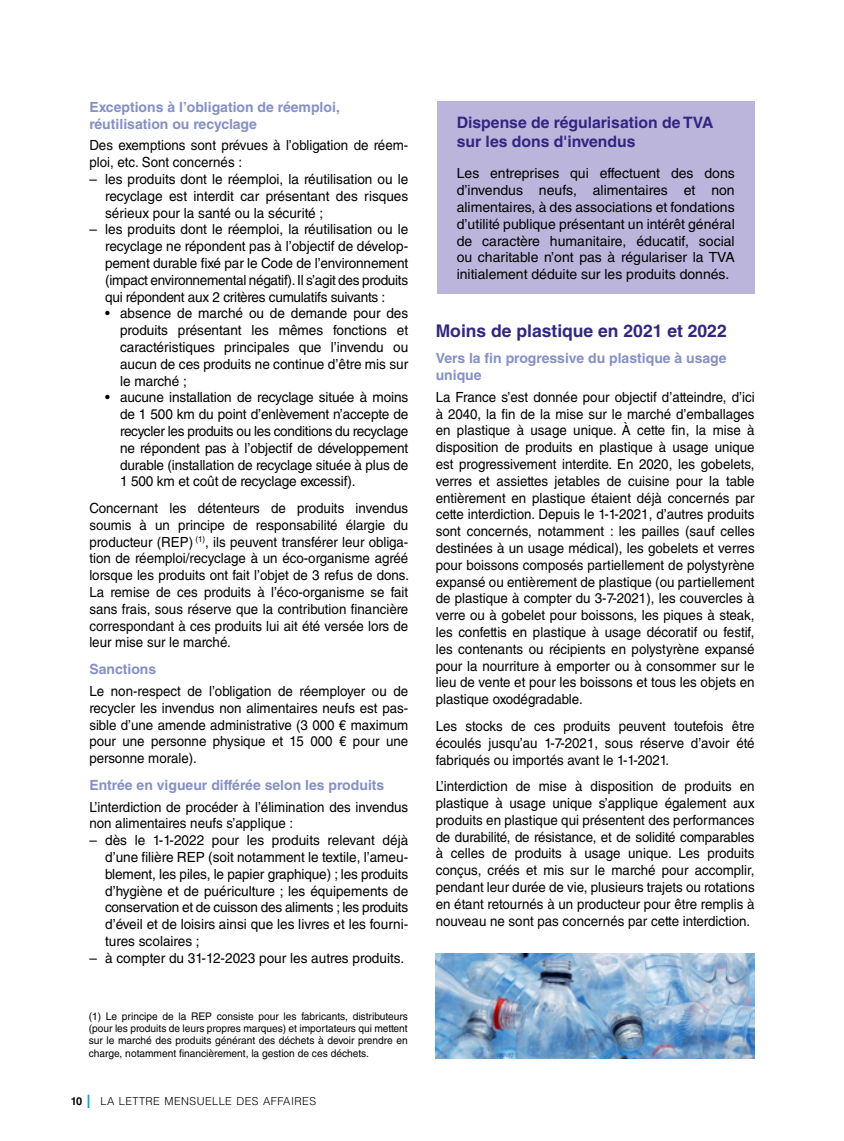
<style>
.page{position:relative;width:844px;height:1141px;background:#fff}
.page>*{position:absolute;margin:0;border:0;box-sizing:border-box;transform-origin:0 0}
._012_encadre_texte{font:700 17.5px "Helvetica LT Std";color:#312783}
._011_encadre_titre{font:700 15.75px/18.9px "Helvetica LT Std";color:#312783}
._03_texte{font:14px/16.8px "Helvetica LT Std";color:#000;text-align:justify;scale:.95 1}
._03_texte-2{font:14px/16.8px "Helvetica LT Std";color:#000;text-align:justify}
._012_encadre_texte-2{font:14px/16.8px "Helvetica LT Std";color:#000;text-align:justify}
._09_t1{font:700 14px/16.8px "Helvetica LT Std";color:#8590c7}
.t1{font:300 10.85px "Helvetica LT Std";letter-spacing:.04em;color:#000}
.t2{font:700 10.85px "Helvetica LT Std";color:#000}
._05_notes{font:10.5px/12.2px "Helvetica LT Std";color:#000;text-align:justify}
</style>
<div class="page">
<svg style="left:88px;top:1095px;width:1px;height:13px"></svg>
<div style="left:437px;top:102px;width:317px;height:192px;background:#bcb5db"></div>
<img style="left:435px;top:954px;width:319px;height:104px">
<p class="_09_t1" style="left:89px;top:98px;width:252px">Exceptions à l’obligation de réemploi, réutilisation ou recyclage</p>
<p class="_03_texte" style="left:89px;top:137px;width:337px">Des exemptions sont prévues à l’obligation de réem&shy;ploi, etc. Sont concernés :</p>
<p class="_03_texte-2" style="left:105px;top:171px;width:304px;text-indent:-16px">– les produits dont le réemploi, la réutilisation ou le recyclage est interdit car présentant des risques sérieux pour la santé ou la sécurité ;</p>
<p class="_03_texte-2" style="left:105px;top:221px;width:304px;text-indent:-16px">– les produits dont le réemploi, la réutilisation ou le recyclage ne répondent pas à l’objectif de dévelop&shy;pement durable fixé par le Code de l’environnement (impact environnemental négatif). Il s’agit des produits qui répondent aux 2 critères cumulatifs suivants :</p>
<p class="_03_texte-2" style="left:120px;top:305px;width:290px;text-indent:-15px">• absence de marché ou de demande pour des produits présentant les mêmes fonctions et caractéristiques principales que l’invendu ou aucun de ces produits ne continue d’être mis sur le marché ;</p>
<p class="_03_texte-2" style="left:120px;top:389px;width:290px;text-indent:-15px">• aucune installation de recyclage située à moins de 1 500 km du point d’enlèvement n’accepte de recycler les produits ou les conditions du recyclage ne répondent pas à l’objectif de développement durable (installation de recyclage située à plus de 1 500 km et coût de recyclage excessif).</p>
<p class="_03_texte" style="left:89px;top:500px;width:338px">Concernant les détenteurs de produits invendus soumis à un principe de responsabilité élargie du producteur (REP) <sup>(1)</sup>, ils peuvent transférer leur obliga&shy;tion de réemploi/recyclage à un éco-organisme agréé lorsque les produits ont fait l’objet de 3 refus de dons.<br>La remise de ces produits à l’éco-organisme se fait sans frais, sous réserve que la contribution financière correspondant à ces produits lui ait été versée lors de leur mise sur le marché.</p>
<p class="_09_t1" style="left:89px;top:661px;width:68px">Sanctions</p>
<p class="_03_texte" style="left:89px;top:683px;width:337px">Le non-respect de l’obligation de réemployer ou de recycler les invendus non alimentaires neufs est pas&shy;sible d’une amende administrative (3 000 € maximum pour une personne physique et 15 000 € pour une personne morale).</p>
<p class="_09_t1" style="left:89px;top:776px;width:296px">Entrée en vigueur différée selon les produits</p>
<p class="_03_texte" style="left:89px;top:798px;width:337px">L’interdiction de procéder à l’élimination des invendus non alimentaires neufs s’applique :</p>
<p class="_03_texte-2" style="left:105px;top:832px;width:304px;text-indent:-16px">– dès le 1-1-2022 pour les produits relevant déjà d’une filière REP (soit notamment le textile, l’ameu&shy;blement, les piles, le papier graphique) ; les produits d’hygiène et de puériculture ; les équipements de conservation et de cuisson des aliments ; les produits d’éveil et de loisirs ainsi que les livres et les fourni&shy;tures scolaires ;</p>
<p class="_03_texte-2" style="left:89px;top:949px;width:316px">– à compter du 31-12-2023 pour les autres produits.</p>
<p class="_05_notes" style="left:89px;top:1010px;width:320px">(1) Le principe de la REP consiste pour les fabricants, distributeurs (pour les produits de leurs propres marques) et importateurs qui mettent sur le marché des produits générant des déchets à devoir prendre en charge, notamment financièrement, la gestion de ces déchets.</p>
<p class="t2" style="left:71px;top:1095px;width:13px">10</p>
<p class="t1" style="left:100px;top:1095px;width:217px">LA LETTRE MENSUELLE DES AFFAIRES</p>
<p class="_011_encadre_titre" style="left:456px;top:113px;width:258px">Dispense de régularisation de TVA sur les dons d'invendus</p>
<p class="_012_encadre_texte-2" style="left:456px;top:165px;width:279px">Les entreprises qui effectuent des dons d’invendus neufs, alimentaires et non alimentaires, à des associations et fondations d’utilité publique présentant un intérêt général de caractère humanitaire, éducatif, social ou charitable n’ont pas à régulariser la TVA initialement déduite sur les produits donnés.</p>
<p class="_012_encadre_texte" style="left:435px;top:320px;width:292px">Moins de plastique en 2021 et 2022</p>
<p class="_09_t1" style="left:435px;top:350px;width:292px">Vers la fin progressive du plastique à usage unique</p>
<p class="_03_texte" style="left:435px;top:388px;width:337px">La France s’est donnée pour objectif d’atteindre, d’ici à 2040, la fin de la mise sur le marché d’emballages en plastique à usage unique. À cette fin, la mise à disposition de produits en plastique à usage unique est progressivement interdite. En 2020, les gobelets, verres et assiettes jetables de cuisine pour la table entièrement en plastique étaient déjà concernés par cette interdiction. Depuis le 1-1-2021, d’autres produits sont concernés, notamment : les pailles (sauf celles destinées à un usage médical), les gobelets et verres pour boissons composés partiellement de polystyrène expansé ou entièrement de plastique (ou partiellement de plastique à compter du 3-7-2021), les couvercles à verre ou à gobelet pour boissons, les piques à steak, les confettis en plastique à usage décoratif ou festif, les contenants ou récipients en polystyrène expansé pour la nourriture à emporter ou à consommer sur le lieu de vente et pour les boissons et tous les objets en plastique oxodégradable.</p>
<p class="_03_texte" style="left:435px;top:718px;width:337px">Les stocks de ces produits peuvent toutefois être écoulés jusqu’au 1-7-2021, sous réserve d’avoir été fabriqués ou importés avant le 1-1-2021.</p>
<p class="_03_texte" style="left:435px;top:778px;width:337px">L’interdiction de mise à disposition de produits en plastique à usage unique s’applique également aux produits en plastique qui présentent des performances de durabilité, de résistance, et de solidité comparables à celles de produits à usage unique. Les produits conçus, créés et mis sur le marché pour accomplir, pendant leur durée de vie, plusieurs trajets ou rotations en étant retournés à un producteur pour être remplis à nouveau ne sont pas concernés par cette interdiction.</p>
</div>
